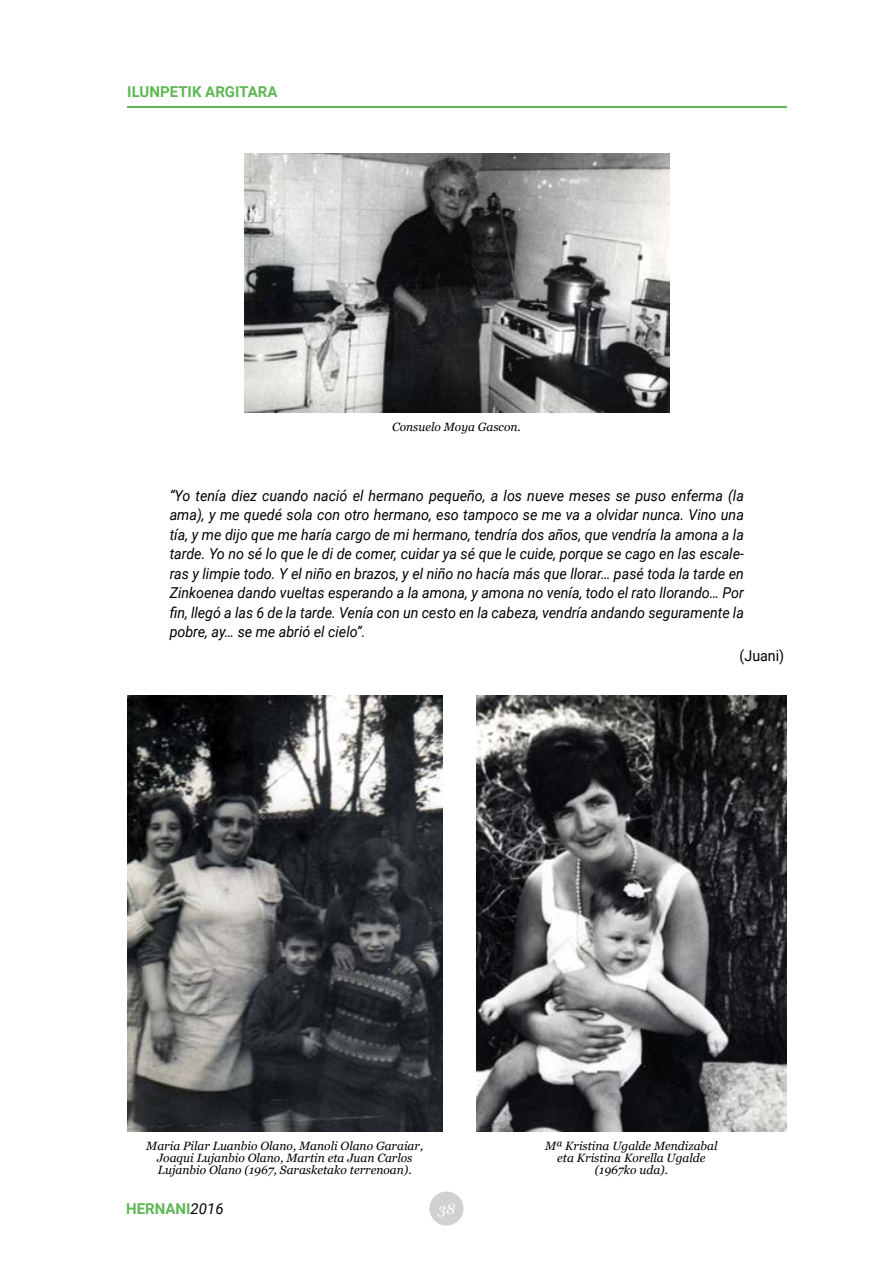
<style>
.page{position:relative;width:893px;height:1263px;background:#fff}
.page>*{position:absolute;margin:0;border:0;box-sizing:border-box;transform-origin:0 0}
.t1{font:italic 15px/19.5px "Roboto";color:#000;text-align:justify;scale:.95 1}
.t2{font:700 15px "Roboto";color:#5fb754}
.t3{font:15px "Roboto";color:#000;scale:.95 1}
.t4{font:italic 15px "Georgia";color:#fff}
.t5{font:italic 12px/12px "Georgia";color:#000;text-align:center}
.s1{font-weight:400;font-style:italic;color:#000}
</style>
<div class="page">
<div style="left:429px;top:1191px;width:34px;height:34px;background:#cfd1d2;border-radius:50%"></div>
<hr style="left:127px;top:106px;width:660px;height:2px;background:#5fb754">
<img style="left:244px;top:153px;width:426px;height:259px">
<img style="left:127px;top:696px;width:315px;height:435px">
<img style="left:477px;top:696px;width:310px;height:435px">
<p class="t2" style="left:127px;top:81px;width:152px">ILUNPETIK ARGITARA</p>
<p class="t5" style="left:392px;top:420px;width:130px">Consuelo Moya Gascon.</p>
<p class="t1" style="left:170px;top:485px;width:606px">“Yo tenía diez cuando nació el hermano pequeño, a los nueve meses se puso enferma (la ama), y me quedé sola con otro hermano, eso tampoco se me va a olvidar nunca. Vino una tía, y me dijo que me haría cargo de mi hermano, tendría dos años, que vendría la amona a la tarde. Yo no sé lo que le di de comer, cuidar ya sé que le cuide, porque se cago en las escale&shy;ras y limpie todo. Y el niño en brazos, y el niño no hacía más que llorar… pasé toda la tarde en Zinkoenea dando vueltas esperando a la amona, y amona no venía, todo el rato llorando… Por fin, llegó a las 6 de la tarde. Venía con un cesto en la cabeza, vendría andando seguramente la pobre, ay… se me abrió el cielo”.</p>
<p class="t3" style="left:740px;top:645px;width:48px">(Juani)</p>
<p class="t5" style="left:146px;top:1139px;width:278px">Maria Pilar Luanbio Olano, Manoli Olano Garaiar,<br>Joaqui Lujanbio Olano, Martin eta Juan Carlos<br>Lujanbio Olano (1967, Sarasketako terrenoan).</p>
<p class="t5" style="left:545px;top:1139px;width:174px">Mª Kristina Ugalde Mendizabal eta Kristina Korella Ugalde (1967ko uda).</p>
<p class="t2" style="left:126px;top:1198px;width:99px">HERNANI<span class="s1">2016</span></p>
<p class="t4" style="left:438px;top:1198px;width:19px">38</p>
</div>
